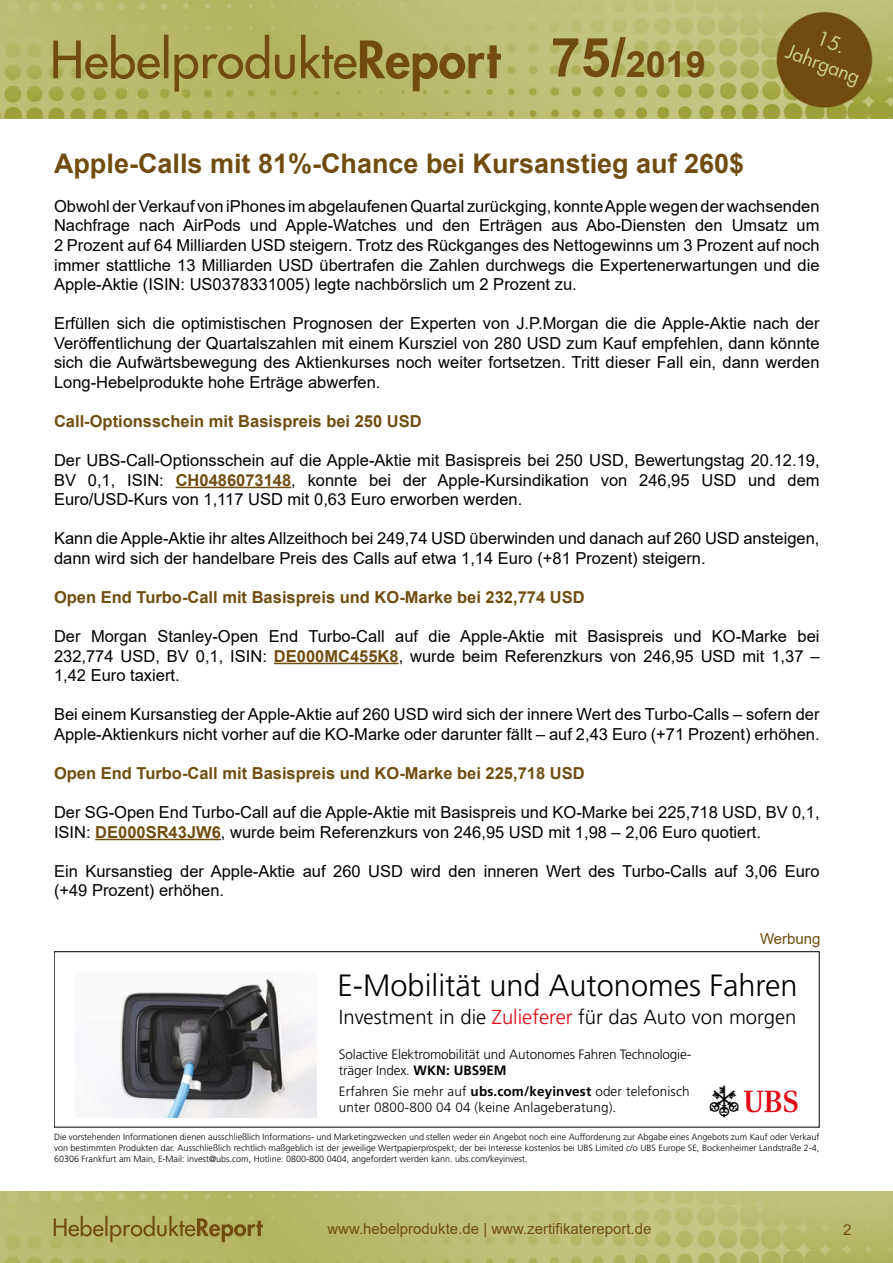
<style>
.page{position:relative;width:893px;height:1263px;background:#fff}
.page>*{position:absolute;margin:0;border:0;box-sizing:border-box;transform-origin:0 0}
.t1{font:700 36px "Arial";color:#704d0f}
.t2{font:31.8px "UB Ssemiextra";color:#000}
.t3{font:300 30.75px "Frutiger LT Std";color:#000}
.t4{font:700 27px "Arial";color:#704d0f}
.t5{font:300 20.25px "Frutiger LT Std";color:#000}
.t6{font:16.5px/19.5px "Arial";color:#000;text-align:justify}
.t7{font:700 16.5px "Arial";color:#704d0f}
.t8{font:15px "Arial";color:#704d0f}
.t9{font:300 13.5px/16.2px "Frutiger LT Std";letter-spacing:.01em;color:#000}
.t10{font:300 13.5px/16.2px "Frutiger LT Std";letter-spacing:-.01em;color:#000}
.t11{font:300 9px/10.8px "Frutiger LT Std";color:#000;text-align:justify}
.s1{font-size:54px}
.s2{font-weight:700;color:#704d0f}
.s3{color:#e30613}
.s4{font-weight:700}
.s5{font-size:21.9px;color:#e30613}
</style>
<div class="page">
<img style="left:0;top:1192px;width:893px;height:71px">
<img style="left:0;top:0;width:893px;height:119px">
<hr style="left:176px;top:487px;width:115px;height:1px;background:#704d0f">
<hr style="left:274px;top:663px;width:125px;height:1px;background:#704d0f">
<hr style="left:95px;top:839px;width:126px;height:1px;background:#704d0f">
<div style="left:54px;top:951px;width:765px;height:176px;border:1px solid #000"></div>
<img style="left:101px;top:977px;width:215px;height:140px">
<h1 class="t1" style="left:551px;top:39px;width:157px"><span class="s1">75/</span>2019</h1>
<h3 class="t4" style="left:54px;top:144px;width:692px">Apple-Calls mit 81%-Chance bei Kursanstieg auf 260$</h3>
<p class="t6" style="left:54px;top:196px;width:767px">Obwohl der Verkauf von iPhones im abgelaufenen Quartal zurückging, konnte Apple wegen der wachsenden Nachfrage nach AirPods und Apple-Watches und den Erträgen aus Abo-Diensten den Umsatz um 2 Prozent auf 64 Milliarden USD steigern. Trotz des Rückganges des Nettogewinns um 3 Prozent auf noch immer stattliche 13 Milliarden USD übertrafen die Zahlen durchwegs die Expertenerwartungen und die Apple-Aktie (ISIN: US0378331005) legte nachbörslich um 2 Prozent zu.</p>
<p class="t6" style="left:54px;top:314px;width:767px">Erfüllen sich die optimistischen Prognosen der Experten von J.P.Morgan die die Apple-Aktie nach der Veröffentlichung der Quartalszahlen mit einem Kursziel von 280 USD zum Kauf empfehlen, dann könnte sich die Aufwärtsbewegung des Aktienkurses noch weiter fortsetzen. Tritt dieser Fall ein, dann werden Long-Hebelprodukte hohe Erträge abwerfen.</p>
<p class="t7" style="left:54px;top:409px;width:369px">Call-Optionsschein mit Basispreis bei 250 USD</p>
<p class="t6" style="left:54px;top:450px;width:767px">Der UBS-Call-Optionsschein auf die Apple-Aktie mit Basispreis bei 250 USD, Bewertungstag 20.12.19, BV 0,1, ISIN: <span class="s2">CH0486073148</span>, konnte bei der Apple-Kursindikation von 246,95 USD und dem Euro/USD-Kurs von 1,117 USD mit 0,63 Euro erworben werden.</p>
<p class="t6" style="left:54px;top:529px;width:767px">Kann die Apple-Aktie ihr altes Allzeithoch bei 249,74 USD überwinden und danach auf 260 USD ansteigen, dann wird sich der handelbare Preis des Calls auf etwa 1,14 Euro (+81 Prozent) steigern.</p>
<p class="t7" style="left:54px;top:585px;width:532px">Open End Turbo-Call mit Basispreis und KO-Marke bei 232,774 USD</p>
<p class="t6" style="left:54px;top:626px;width:767px">Der Morgan Stanley-Open End Turbo-Call auf die Apple-Aktie mit Basispreis und KO-Marke bei 232,774 USD, BV 0,1, ISIN: <span class="s2">DE000MC455K8</span>, wurde beim Referenzkurs von 246,95 USD mit 1,37 – 1,42 Euro taxiert.</p>
<p class="t6" style="left:54px;top:705px;width:767px">Bei einem Kursanstieg der Apple-Aktie auf 260 USD wird sich der innere Wert des Turbo-Calls – sofern der<br>Apple-Aktienkurs nicht vorher auf die KO-Marke oder darunter fällt – auf 2,43 Euro (+71 Prozent) erhöhen.</p>
<p class="t7" style="left:54px;top:761px;width:532px">Open End Turbo-Call mit Basispreis und KO-Marke bei 225,718 USD</p>
<p class="t6" style="left:54px;top:802px;width:767px">Der SG-Open End Turbo-Call auf die Apple-Aktie mit Basispreis und KO-Marke bei 225,718 USD, BV 0,1,<br>ISIN: <span class="s2">DE000SR43JW6</span>, wurde beim Referenzkurs von 246,95 USD mit 1,98 – 2,06 Euro quotiert.</p>
<p class="t6" style="left:54px;top:861px;width:767px">Ein Kursanstieg der Apple-Aktie auf 260 USD wird den inneren Wert des Turbo-Calls auf 3,06 Euro (+49 Prozent) erhöhen.</p>
<p class="t8" style="left:760px;top:929px;width:62px">Werbung</p>
<h3 class="t3" style="left:338px;top:968px;width:462px">E-Mobilität und Autonomes Fahren</h3>
<p class="t5" style="left:339px;top:1006px;width:459px">Investment in die <span class="s3">Zulieferer</span> für das Auto von morgen</p>
<p class="t10" style="left:339px;top:1046px;width:354px">Solactive Elektromobilität und Autonomes Fahren Technologie&shy;träger Index. <span class="s4">WKN: UBS9EM</span></p>
<p class="t9" style="left:339px;top:1083px;width:352px">Erfahren Sie mehr auf <span class="s4">ubs.com/keyinvest</span> oder telefonisch unter 0800-800 04 04 (keine Anlageberatung).</p>
<h2 class="t2" style="left:710px;top:1085px;width:89px">a<span class="s5">b</span></h2>
<p class="t11" style="left:54px;top:1132px;width:767px">Die vorstehenden Informationen dienen ausschließlich Informations- und Marketingzwecken und stellen weder ein Angebot noch eine Aufforderung zur Abgabe eines Angebots zum Kauf oder Verkauf von bestimmten Produkten dar. Ausschließlich rechtlich maßgeblich ist der jeweilige Wertpapierprospekt, der bei Interesse kostenlos bei UBS Limited c/o UBS Europe SE, Bockenheimer Landstraße 2-4, 60306 Frankfurt am Main, E-Mail: invest@ubs.com, Hotline: 0800-800 0404, angefordert werden kann. ubs.com/keyinvest.</p>
<p class="t8" style="left:327px;top:1218px;width:326px">www.hebelprodukte.de | www.zertifikatereport.de</p>
<p class="t8" style="left:843px;top:1219px;width:10px">2</p>
</div>
